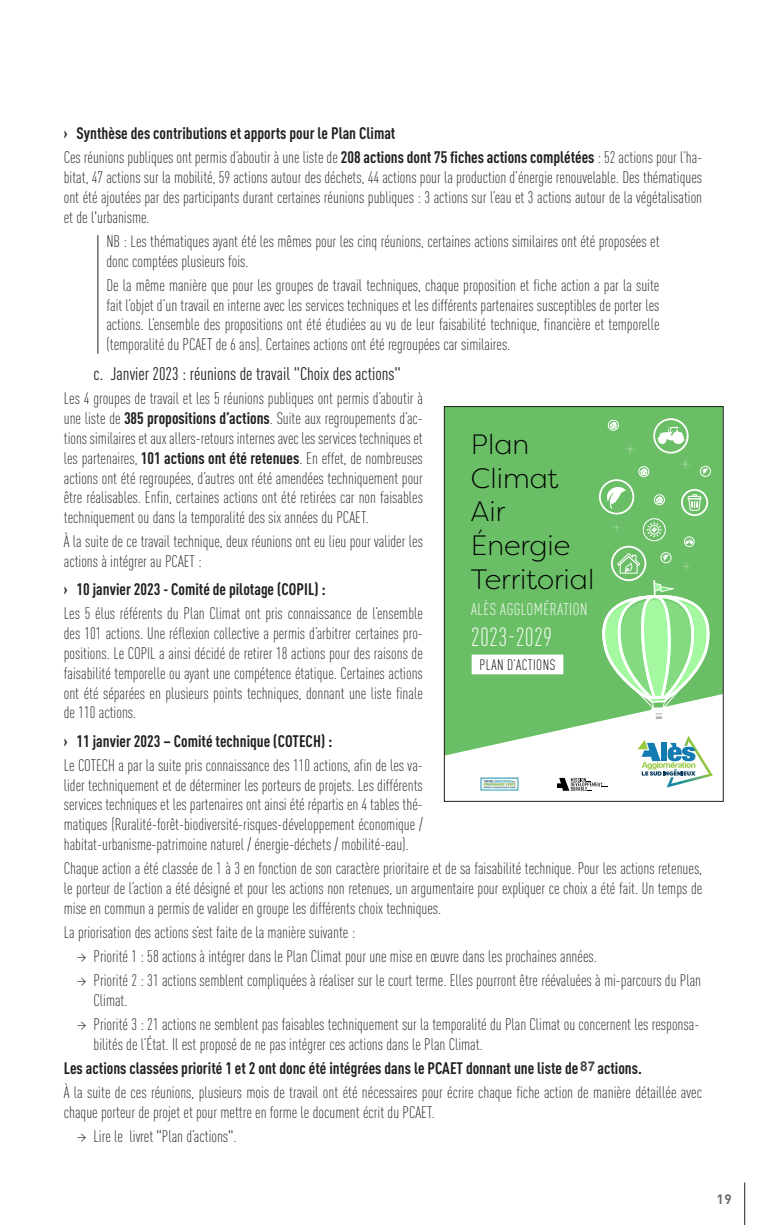
<style>
.page{position:relative;width:766px;height:1225px;background:#fff}
.page>*{position:absolute;margin:0;border:0;box-sizing:border-box;transform-origin:0 0}
.t1{font:300 27.9px/33.6px "Filson Pro";color:#000001}
.t2{font:300 condensed 25.8px "DIN Pro";letter-spacing:.01em;color:#fff}
.t3{font:condensed 18px "DIN Pro";color:#231f20}
.t4{font:300 condensed 16.8px "DIN Pro";letter-spacing:.03em;color:#fff}
.t5{font:300 condensed 16.5px/19.8px "DIN Pro";color:#231f20;text-align:justify}
.t6{font:700 condensed 16.5px/24px "DIN Pro";color:#231f20}
.t7{font:300 condensed 14.85px "DIN Pro";letter-spacing:.03em;color:#000001}
.t8{font:700 13.5px "DIN Pro";color:#6c6d70}
.s1{font-weight:300}
.s2{font-weight:700}
</style>
<div class="page">
<hr style="left:744px;top:1182px;width:1px;height:43px;background:#231f20">
<hr style="left:98px;top:235px;width:1px;height:119px;background:#231f20">
<div style="left:444px;top:406px;width:279px;height:395px;background:#6abf66"></div>
<div style="left:653px;top:418px;width:35px;height:35px;border:2px solid #fff;border-radius:50%"></div>
<div style="left:680px;top:489px;width:28px;height:27px;border:2px solid #fff;border-radius:50%"></div>
<div style="left:611px;top:546px;width:35px;height:35px;border:2px solid #fff;border-radius:50%"></div>
<div style="left:598px;top:479px;width:36px;height:35px;border:2px solid #fff;border-radius:50%"></div>
<svg style="left:603px;top:483px;width:23px;height:26px"></svg>
<div style="left:700px;top:466px;width:10px;height:10px;border:1px solid #fff;border-radius:50%"></div>
<svg style="left:701px;top:467px;width:7px;height:8px"></svg>
<svg style="left:657px;top:426px;width:28px;height:18px"></svg>
<div style="left:684px;top:536px;width:10px;height:11px;border:1px solid #fff;border-radius:50%"></div>
<svg style="left:685px;top:494px;width:16px;height:51px"></svg>
<div style="left:638px;top:466px;width:11px;height:11px;border:1px solid #fff;border-radius:50%"></div>
<svg style="left:640px;top:468px;width:7px;height:7px"></svg>
<div style="left:654px;top:494px;width:10px;height:11px;border:1px solid #fff;border-radius:50%"></div>
<svg style="left:655px;top:496px;width:8px;height:7px"></svg>
<div style="left:608px;top:420px;width:10px;height:10px;border:1px solid #fff;border-radius:50%"></div>
<svg style="left:609px;top:421px;width:8px;height:7px"></svg>
<div style="left:642px;top:518px;width:23px;height:23px;border:1px solid #fff;border-radius:50%"></div>
<svg style="left:646px;top:520px;width:16px;height:19px"></svg>
<svg style="left:612px;top:523px;width:9px;height:9px"></svg>
<svg style="left:624px;top:443px;width:12px;height:12px"></svg>
<svg style="left:680px;top:458px;width:11px;height:12px"></svg>
<svg style="left:446px;top:552px;width:275px;height:247px"></svg>
<div style="left:444px;top:406px;width:279px;height:395px;border:1px solid #231f20"></div>
<svg style="left:580px;top:1061px;width:15px;height:11px"></svg>
<p class="t6" style="left:64px;top:120px;width:639px">› Synthèse des contributions et apports pour le Plan Climat<br><span class="s1">Ces réunions publiques ont permis d’aboutir à une liste de</span> 208 actions dont 75 fiches actions complétées <span class="s1">: 52 actions pour l’ha-</span></p>
<p class="t5" style="left:64px;top:166px;width:639px">bitat, 47 actions sur la mobilité, 59 actions autour des déchets, 44 actions pour la production d’énergie renouvelable. Des thématiques ont été ajoutées par des participants durant certaines réunions publiques : 3 actions sur l’eau et 3 actions autour de la végétalisation et de l'urbanisme.</p>
<p class="t5" style="left:106px;top:230px;width:554px">NB : Les thématiques ayant été les mêmes pour les cinq réunions, certaines actions similaires ont été proposées et donc comptées plusieurs fois.</p>
<p class="t5" style="left:106px;top:274px;width:554px">De la même manière que pour les groupes de travail techniques, chaque proposition et fiche action a par la suite fait l’objet d’un travail en interne avec les services techniques et les différents partenaires susceptibles de porter les actions. L’ensemble des propositions ont été étudiées au vu de leur faisabilité technique, financière et temporelle (temporalité du PCAET de 6 ans). Certaines actions ont été regroupées car similaires.</p>
<p class="t3" style="left:94px;top:361px;width:308px">c. Janvier 2023 : réunions de travail "Choix des actions"</p>
<p class="t5" style="left:64px;top:387px;width:360px">Les 4 groupes de travail et les 5 réunions publiques ont permis d’aboutir à une liste de <span class="s2">385 propositions d’actions</span>. Suite aux regroupements d’ac&shy;tions similaires et aux allers-retours internes avec les services techniques et les partenaires, <span class="s2">101 actions ont été retenues</span>. En effet, de nombreuses actions ont été regroupées, d’autres ont été amendées techniquement pour être réalisables. Enfin, certaines actions ont été retirées car non faisables techniquement ou dans la temporalité des six années du PCAET.</p>
<p class="t5" style="left:64px;top:530px;width:360px">À la suite de ce travail technique, deux réunions ont eu lieu pour valider les actions à intégrer au PCAET :</p>
<p class="t6" style="left:64px;top:576px;width:263px">› 10 janvier 2023 - Comité de pilotage (COPIL) :</p>
<p class="t5" style="left:64px;top:602px;width:360px">Les 5 élus référents du Plan Climat ont pris connaissance de l’ensemble des 101 actions. Une réflexion collective a permis d’arbitrer certaines pro&shy;positions. Le COPIL a ainsi décidé de retirer 18 actions pour des raisons de faisabilité temporelle ou ayant une compétence étatique. Certaines actions ont été séparées en plusieurs points techniques, donnant une liste finale de 110 actions.</p>
<p class="t6" style="left:64px;top:727px;width:270px">› 11 janvier 2023 – Comité technique (COTECH) :</p>
<p class="t5" style="left:64px;top:754px;width:360px">Le COTECH a par la suite pris connaissance des 110 actions, afin de les va&shy;lider techniquement et de déterminer les porteurs de projets. Les différents services techniques et les partenaires ont ainsi été répartis en 4 tables thé&shy;matiques (Ruralité-forêt-biodiversité-risques-développement économique / habitat-urbanisme-patrimoine naturel / énergie-déchets / mobilité-eau).</p>
<p class="t5" style="left:64px;top:857px;width:639px">Chaque action a été classée de 1 à 3 en fonction de son caractère prioritaire et de sa faisabilité technique. Pour les actions retenues, le porteur de l’action a été désigné et pour les actions non retenues, un argumentaire pour expliquer ce choix a été fait. Un temps de mise en commun a permis de valider en groupe les différents choix techniques.</p>
<p class="t5" style="left:64px;top:921px;width:293px">La priorisation des actions s’est faite de la manière suivante :</p>
<p class="t5" style="left:77px;top:945px;width:521px">→ Priorité 1 : 58 actions à intégrer dans le Plan Climat pour une mise en œuvre dans les prochaines années.</p>
<p class="t5" style="left:94px;top:969px;width:608px;text-indent:-17px">→ Priorité 2 : 31 actions semblent compliquées à réaliser sur le court terme. Elles pourront être réévaluées à mi-parcours du Plan<br>Climat.</p>
<p class="t5" style="left:94px;top:1013px;width:607px;text-indent:-17px">→ Priorité 3 : 21 actions ne semblent pas faisables techniquement sur la temporalité du Plan Climat ou concernent les responsa&shy;bilités de l’État. Il est proposé de ne pas intégrer ces actions dans le Plan Climat.</p>
<p class="t6" style="left:64px;top:1054px;width:579px">Les actions classées priorité 1 et 2 ont donc été intégrées dans le PCAET donnant une liste de 89 actions.</p>
<p class="t5" style="left:64px;top:1081px;width:639px">À la suite de ces réunions, plusieurs mois de travail ont été nécessaires pour écrire chaque fiche action de manière détaillée avec chaque porteur de projet et pour mettre en forme le document écrit du PCAET.</p>
<p class="t5" style="left:77px;top:1125px;width:161px">→ Lire le livret "Plan d’actions".</p>
<h1 class="t1" style="left:471px;top:427px;width:125px">Plan<br>Climat<br>Air<br>Énergie<br>Territorial</h1>
<p class="t4" style="left:471px;top:597px;width:118px">ALÈS AGGLOMÉRATION</p>
<h2 class="t2" style="left:471px;top:618px;width:83px">2023-2029</h2>
<p class="t7" style="left:479px;top:654px;width:77px">PLAN D’ACTIONS</p>
<p class="t8" style="left:716px;top:1187px;width:17px">19</p>
</div>
